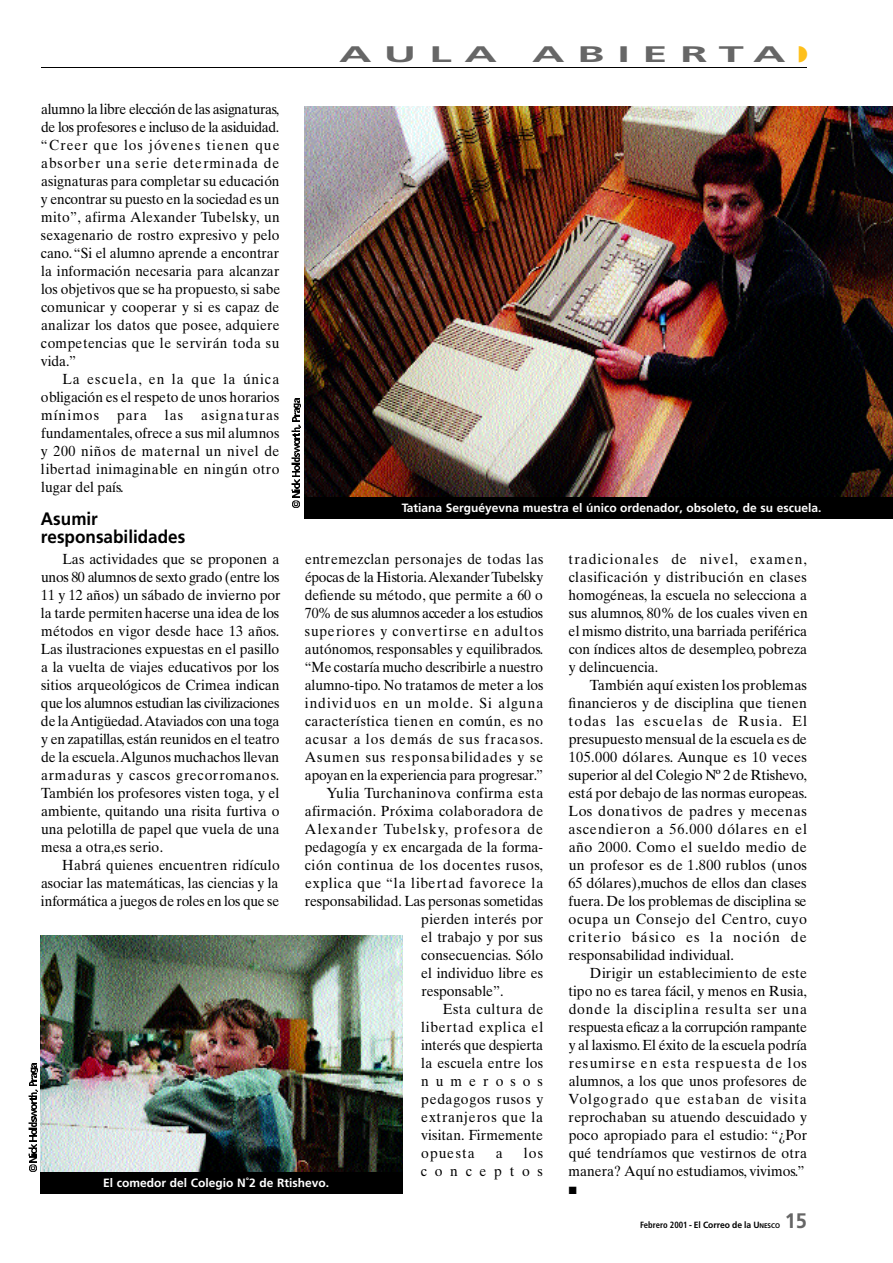
<style>
.page{position:relative;width:893px;height:1263px;background:#fff}
.page>*{position:absolute;margin:0;border:0;box-sizing:border-box;transform-origin:0 0}
.t1{font:700 22.5px "Frutiger";letter-spacing:.275em;color:#666;scale:2 1}
.t2{font:700 21px "Frutiger";color:#666;scale:.95 1}
.t3{font:700 18px/18px "Frutiger";color:#000;scale:.95 1}
.t4{font:14.7px/18px "Times Ten";letter-spacing:.005em;color:#000;text-align:justify;scale:.95 1}
.t5{font:14.7px/18px "Times Ten";letter-spacing:.005em;color:#000;text-align:justify;scale:.94 1}
.t6{font:14.7px/18px "Times Ten";letter-spacing:.005em;color:#000;text-align:justify}
.t7{font:14.7px "Times Ten";letter-spacing:-.02em;color:#000;scale:.94 1}
.t8{font:14.7px "Times Ten";letter-spacing:.065em;color:#000;scale:.94 1}
.t9{font:14.7px "Times Ten";letter-spacing:.055em;color:#000;scale:.95 1}
.t10{font:14.7px "Times Ten";letter-spacing:.03em;color:#000;scale:.94 1}
.t11{font:14.7px "Times Ten";letter-spacing:.025em;color:#000;scale:.95 1}
.t12{font:14.7px "Times Ten";letter-spacing:.045em;color:#000;scale:.95 1}
.t13{font:14.7px "Times Ten";letter-spacing:.075em;color:#000;scale:.95 1}
.t14{font:14.7px "Times Ten";letter-spacing:.07em;color:#000;scale:.94 1}
.t15{font:700 12px "Frutiger";color:#fff}
.t16{font:10.5px "Zapf Dingbats";color:#000}
.t17{font:700 9px "Frutiger";color:#000;scale:.95 1}
.s1{color:#febf1a}
.s2{font-stretch:condensed}
.s3{font-size:6.75px}
</style>
<div class="page">
<hr style="left:41px;top:67px;width:765px;height:1px;background:#000">
<svg style="left:291px;top:398px;width:10px;height:109px"></svg>
<img style="left:304px;top:106px;width:588px;height:391px">
<div style="left:304px;top:497px;width:588px;height:21px;background:#000"></div>
<img style="left:41px;top:935px;width:362px;height:237px">
<div style="left:41px;top:1172px;width:362px;height:22px;background:#000"></div>
<svg style="left:28px;top:1063px;width:10px;height:109px"></svg>
<h1 class="t1" style="left:339px;top:45px;width:80px">AULA</h1>
<h1 class="t1" style="left:532px;top:45px;width:139px">ABIERTA<span class="s1">◗</span></h1>
<p class="t5" style="left:41px;top:101px;width:256px">alumno la libre elección de las asignaturas, de los profesores e incluso de la asiduidad. “Creer que los jóvenes tienen que absorber una serie determinada de asignaturas para completar su educación y encontrar su puesto en la sociedad es un m i t o ” , afirma Alexander Tu b e l s k y, u n sexagenario de rostro expresivo y pelo cano.“Si el alumno aprende a encontrar la información necesaria para alcanzar los objetivos que se ha propuesto, si sabe comunicar y cooperar y si es capaz de analizar los datos que posee, a d q u i e r e competencias que le servirán toda su vida.”</p>
<p class="t4" style="left:41px;top:371px;width:253px;text-indent:22px">La escuela, en la que la única obligación es el respeto de unos horarios mínimos para las asignaturas f u n d a m e n t a l e s, ofrece a sus mil alumnos y 200 niños de maternal un nivel de libertad inimaginable en ningún otro lugar del país.</p>
<p class="t3" style="left:41px;top:511px;width:153px">Asumir responsabilidades</p>
<p class="t4" style="left:41px;top:551px;width:254px;text-indent:21px">Las actividades que se proponen a unos 80 alumnos de sexto grado (entre los 11 y 12 años) un sábado de invierno por la tarde permiten hacerse una idea de los métodos en vigor desde hace 13 años.<br>Las ilustraciones expuestas en el pasillo a la vuelta de viajes educativos por los sitios arqueológicos de Crimea indican que los alumnos estudian las civilizaciones de la A n t i g ü e d a d .Ataviados con una toga y en zapatillas, están reunidos en el teatro de la escuela.Algunos muchachos llevan armaduras y cascos grecorromanos.<br>También los profesores visten toga, y el a m b i e n t e, quitando una risita furtiva o una pelotilla de papel que vuela de una mesa a otra,es serio.</p>
<p class="t5" style="left:41px;top:857px;width:255px;text-indent:21px">Habrá quienes encuentren ridículo asociar las matemáticas, las ciencias y la informática a juegos de roles en los que se</p>
<p class="t15" style="left:401px;top:502px;width:421px">Tatiana Serguéyevna muestra el único ordenador, obsoleto, de su escuela.</p>
<p class="t10" style="left:305px;top:553px;width:255px">entremezclan personajes de todas las</p>
<p class="t7" style="left:305px;top:571px;width:255px">épocas de la Historia.Alexander Tu b e l s k y</p>
<p class="t5" style="left:305px;top:587px;width:254px">defiende su método, que permite a 60 o</p>
<p class="t7" style="left:305px;top:607px;width:255px">70% de sus alumnos acceder a los estudios</p>
<p class="t8" style="left:305px;top:625px;width:255px">superiores y convertirse en adultos</p>
<p class="t5" style="left:305px;top:641px;width:255px">autónomos, responsables y equilibrados.</p>
<p class="t5" style="left:305px;top:659px;width:255px">“Me costaría mucho describirle a nuestro</p>
<p class="t5" style="left:305px;top:677px;width:255px">alumno-tipo. No tratamos de meter a los</p>
<p class="t14" style="left:305px;top:697px;width:255px">individuos en un molde. Si alguna</p>
<p class="t10" style="left:305px;top:715px;width:255px">característica tienen en común, es no</p>
<p class="t8" style="left:305px;top:733px;width:255px">acusar a los demás de sus fracasos.</p>
<p class="t8" style="left:305px;top:751px;width:255px">Asumen sus responsabilidades y se</p>
<p class="t7" style="left:305px;top:769px;width:255px">apoyan en la experiencia para progresar.”</p>
<p class="t11" style="left:326px;top:787px;width:230px">Yulia Turchaninova confirma esta</p>
<p class="t11" style="left:305px;top:805px;width:252px">a f i r m a c i ó n . Próxima colaboradora de</p>
<p class="t13" style="left:305px;top:823px;width:252px">Alexander Tu b e l s k y, profesora de</p>
<p class="t4" style="left:305px;top:839px;width:252px">pedagogía y ex encargada de la forma-</p>
<p class="t12" style="left:305px;top:859px;width:252px">ción continua de los docentes rusos,</p>
<p class="t9" style="left:305px;top:877px;width:252px">explica que “la libertad favorece la</p>
<p class="t4" style="left:305px;top:893px;width:252px">r e s p o n s a b i l i d a d . Las personas sometidas</p>
<p class="t4" style="left:421px;top:911px;width:130px">pierden interés por</p>
<p class="t4" style="left:421px;top:929px;width:130px">el trabajo y por sus</p>
<p class="t4" style="left:421px;top:947px;width:130px">c o n s e c u e n c i a s. S ó l o</p>
<p class="t4" style="left:421px;top:965px;width:130px">el individuo libre es</p>
<p class="t4" style="left:421px;top:983px;width:88px">responsable”.</p>
<p class="t12" style="left:442px;top:1003px;width:108px">Esta cultura de</p>
<p class="t9" style="left:421px;top:1021px;width:130px">libertad explica el</p>
<p class="t4" style="left:421px;top:1037px;width:130px">interés que despierta</p>
<p class="t4" style="left:421px;top:1055px;width:130px">la escuela entre los</p>
<p class="t4" style="left:421px;top:1073px;width:130px">n u m e r o s o s</p>
<p class="t9" style="left:421px;top:1093px;width:130px">pedagogos rusos y</p>
<p class="t9" style="left:421px;top:1111px;width:130px">extranjeros que la</p>
<p class="t4" style="left:421px;top:1127px;width:130px">v i s i t a n . Fi r m e m e n t e</p>
<p class="t13" style="left:421px;top:1147px;width:58px">opuesta</p>
<p class="t4" style="left:495px;top:1145px;width:9px">a</p>
<p class="t4" style="left:568px;top:551px;width:253px">tradicionales de nivel, e x a m e n , clasificación y distribución en clases homogéneas, la escuela no selecciona a sus alumnos, 80% de los cuales viven en el mismo distrito, una barriada periférica con índices altos de desempleo, pobreza y delincuencia.</p>
<p class="t6" style="left:568px;top:677px;width:240px;text-indent:21px">También aquí existen los problemas financieros y de disciplina que tienen todas las escuelas de Rusia. E l presupuesto mensual de la escuela es de 105.000 dólares. Aunque es 10 veces superior al del Colegio Nº 2 de Rtishevo, está por debajo de las normas europeas.<br>Los donativos de padres y mecenas ascendieron a 56.000 dólares en el a ñ o 2 0 0 0 . Como el sueldo medio de u n profesor es de 1.800 rublos (unos 65 dólares),muchos de ellos dan clases f u e r a . De los problemas de disciplina se ocupa un Consejo del Centro, c u y o criterio básico es la noción de responsabilidad individual.</p>
<p class="t4" style="left:568px;top:965px;width:253px;text-indent:21px">Dirigir un establecimiento de este tipo no es tarea fácil, y menos en Rusia, donde la disciplina resulta ser una respuesta eficaz a la corrupción rampante y al laxismo. El éxito de la escuela podría resumirse en esta respuesta de los a l u m n o s, a los que unos profesores de Volgogrado que estaban de visita reprochaban su atuendo descuidado y poco apropiado para el estudio: “ ¿ Po r qué tendríamos que vestirnos de otra manera? Aquí no estudiamos, vivimos.”</p>
<p class="t16" style="left:568px;top:1185px;width:9px">■</p>
<p class="t17" style="left:640px;top:1221px;width:149px"><span class="s2">Febrero 2001</span> - El Correo de la U<span class="s3">NESCO</span></p>
<h2 class="t2" style="left:784px;top:1212px;width:25px">15</h2>
<p class="t4" style="left:421px;top:1145px;width:130px;text-align:right">los<br>c o n c e p t o s</p>
<p class="t15" style="left:103px;top:1178px;width:228px">El comedor del Colegio N˚2 de Rtishevo.</p>
</div>
